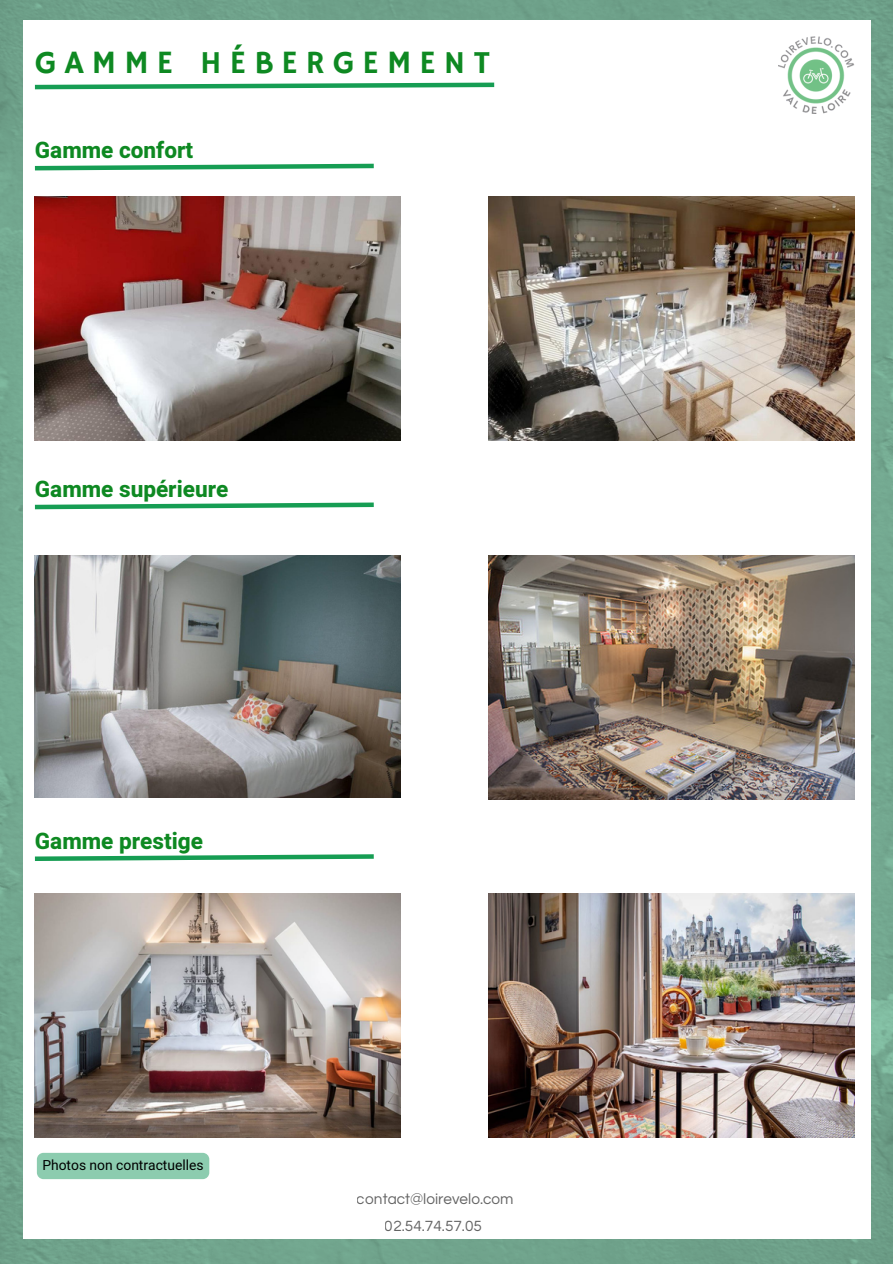
<style>
.page{position:relative;width:893px;height:1264px;background:#fff}
.page>*{position:absolute;margin:0;border:0;box-sizing:border-box;transform-origin:0 0}
.t1{font:32.4px "Hammersmith One";letter-spacing:.25em;color:#0e8922}
.t2{font:800 22.5px "Heebo";color:#0e8922}
.t3{font:15.3px "Questrial";color:#000}
.t4{font:13.8px "Heebo";color:#000}
</style>
<div class="page">
<img style="left:0;top:0;width:892px;height:1263px">
<div style="left:23px;top:20px;width:847px;height:1218px;background:#fff"></div>
<img style="left:488px;top:893px;width:366px;height:244px">
<img style="left:35px;top:893px;width:366px;height:244px">
<svg style="left:34px;top:82px;width:461px;height:8px"></svg>
<svg style="left:34px;top:163px;width:340px;height:8px"></svg>
<svg style="left:34px;top:502px;width:340px;height:8px"></svg>
<svg style="left:34px;top:854px;width:340px;height:7px"></svg>
<img style="left:35px;top:555px;width:366px;height:242px">
<img style="left:488px;top:555px;width:366px;height:244px">
<img style="left:35px;top:197px;width:366px;height:243px">
<img style="left:488px;top:197px;width:366px;height:244px">
<div style="left:37px;top:1152px;width:172px;height:27px;background:#8cccaf;border-radius:7px"></div>
<img style="left:778px;top:36px;width:76px;height:77px">
<p class="t1" style="left:35px;top:44px;width:456px">GAMME HÉBERGEMENT</p>
<p class="t2" style="left:35px;top:134px;width:160px">Gamme confort</p>
<p class="t2" style="left:35px;top:473px;width:195px">Gamme supérieure</p>
<h2 class="t2" style="left:35px;top:825px;width:169px">Gamme prestige</h2>
<p class="t4" style="left:42px;top:1155px;width:163px">Photos non contractuelles</p>
<p class="t3" style="left:357px;top:1190px;width:158px">contact@loirevelo.com</p>
<p class="t3" style="left:385px;top:1218px;width:98px">02.54.74.57.05</p>
</div>
